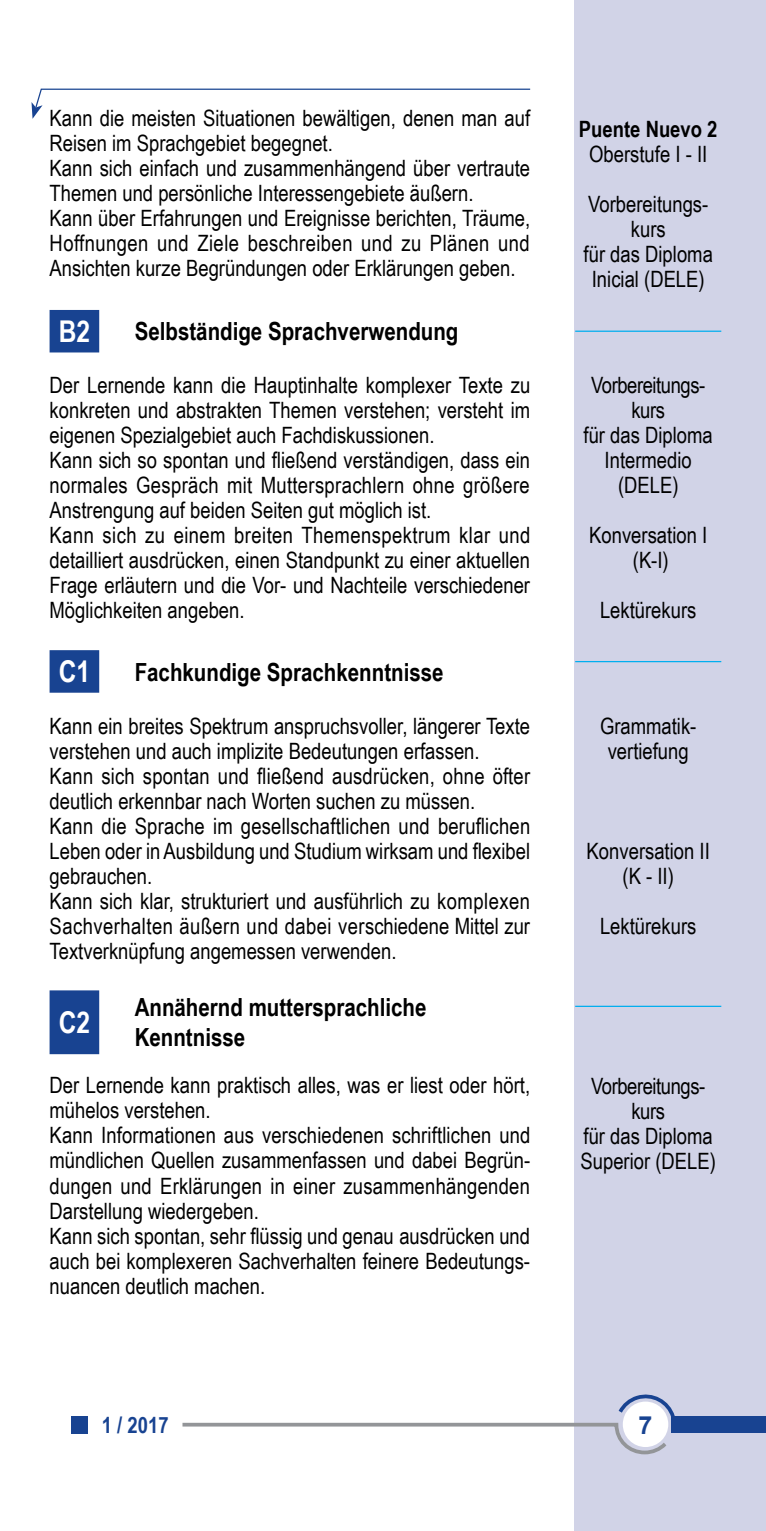
<style>
.page{position:relative;width:766px;height:1531px;background:#fff}
.page>*{position:absolute;margin:0;border:0;box-sizing:border-box;transform-origin:0 0}
.t1{font:700 30px "Arial Narrow";color:#fff}
.t2{font:700 25px/30px "Arial Narrow";color:#000}
.t3{font:700 25px "Arial";color:#184391}
.t4{font:22.5px/25px "Arial Narrow";color:#000;text-align:center}
.t5{font:700 22.5px "Arial Narrow";color:#000}
.t6{font:700 22.5px "Arial Narrow";color:#184391}
</style>
<div class="page">
<div style="left:574px;top:0;width:191px;height:1531px;background:#d1d3e7"></div>
<div style="left:671px;top:1416px;width:94px;height:16px;background:#184391"></div>
<div style="left:71px;top:1416px;width:17px;height:17px;background:#184391"></div>
<svg style="left:182px;top:1394px;width:495px;height:61px"></svg>
<svg style="left:31px;top:88px;width:500px;height:31px"></svg>
<svg style="left:50px;top:310px;width:49px;height:744px"></svg>
<hr style="left:575px;top:661px;width:146px;height:1px;background:#00aeef">
<hr style="left:575px;top:1006px;width:146px;height:1px;background:#00aeef">
<hr style="left:575px;top:331px;width:146px;height:1px;background:#00aeef">
<p class="t4" style="left:50px;top:105px;width:482px;text-align:left">Kann die meisten Situationen bewältigen, denen man auf Reisen im Sprachgebiet begegnet.<br>Kann sich einfach und zusammenhängend über vertraute Themen und persönliche Interessengebiete äußern.<br>Kann über Erfahrungen und Ereignisse berichten, Träume, Hoffnungen und Ziele beschreiben und zu Plänen und Ansichten kurze Begründungen oder Erklärungen geben.</p>
<p class="t5" style="left:579px;top:112px;width:140px">Puente Nuevo 2</p>
<p class="t4" style="left:589px;top:141px;width:119px">Oberstufe I - II</p>
<p class="t4" style="left:583px;top:191px;width:131px">Vorbereitungs&shy;kurs<br>für das Diploma<br>Inicial (DELE)</p>
<h1 class="t1" style="left:59px;top:309px;width:33px">B2</h1>
<p class="t2" style="left:135px;top:315px;width:325px">Selbständige Sprachverwendung</p>
<p class="t4" style="left:50px;top:372px;width:482px;text-align:left">Der Lernende kann die Hauptinhalte komplexer Texte zu konkreten und abstrakten Themen verstehen; versteht im eigenen Spezialgebiet auch Fachdiskussionen.<br>Kann sich so spontan und fließend verständigen, dass ein normales Gespräch mit Muttersprachlern ohne größere Anstrengung auf beiden Seiten gut möglich ist.<br>Kann sich zu einem breiten Themenspektrum klar und detailliert ausdrücken, einen Standpunkt zu einer aktuellen Frage erläutern und die Vor- und Nachteile verschiedener Möglichkeiten angeben.</p>
<p class="t4" style="left:583px;top:372px;width:131px">Vorbereitungs&shy;kurs<br>für das Diploma<br>Intermedio (DELE)</p>
<p class="t4" style="left:589px;top:522px;width:119px">Konversation I (K-I)</p>
<p class="t4" style="left:600px;top:597px;width:98px">Lektürekurs</p>
<h1 class="t1" style="left:59px;top:649px;width:33px">C1</h1>
<p class="t2" style="left:135px;top:655px;width:310px">Fachkundige Sprachkenntnisse</p>
<p class="t4" style="left:50px;top:712px;width:482px;text-align:left">Kann ein breites Spektrum anspruchsvoller, längerer Texte verstehen und auch implizite Bedeutungen erfassen.<br>Kann sich spontan und fließend ausdrücken, ohne öfter deutlich erkennbar nach Worten suchen zu müssen.<br>Kann die Sprache im gesellschaftlichen und beruflichen Leben oder in Ausbildung und Studium wirksam und flexibel gebrauchen.<br>Kann sich klar, strukturiert und ausführlich zu komplexen Sachverhalten äußern und dabei verschiedene Mittel zur Textverknüpfung angemessen verwenden.</p>
<p class="t4" style="left:600px;top:712px;width:98px">Grammatik&shy;vertiefung</p>
<p class="t4" style="left:586px;top:837px;width:125px">Konversation II (K - II)</p>
<p class="t4" style="left:600px;top:912px;width:98px">Lektürekurs</p>
<p class="t2" style="left:135px;top:991px;width:293px">Annähernd muttersprachliche<br>Kenntnisse</p>
<p class="t4" style="left:50px;top:1072px;width:482px;text-align:left">Der Lernende kann praktisch alles, was er liest oder hört, mühelos verstehen.<br>Kann Informationen aus verschiedenen schriftlichen und mündlichen Quellen zusammenfassen und dabei Begrün&shy;dungen und Erklärungen in einer zusammenhängenden Darstellung wiedergeben.<br>Kann sich spontan, sehr flüssig und genau ausdrücken und auch bei komplexeren Sachverhalten feinere Bedeutungs&shy;nuancen deutlich machen.</p>
<p class="t4" style="left:580px;top:1073px;width:137px">Vorbereitungs&shy;kurs<br>für das Diploma<br>Superior (DELE)</p>
<h1 class="t1" style="left:59px;top:1000px;width:33px">C2</h1>
<p class="t6" style="left:102px;top:1407px;width:68px">1 / 2017</p>
<p class="t3" style="left:638px;top:1408px;width:15px">7</p>
</div>
